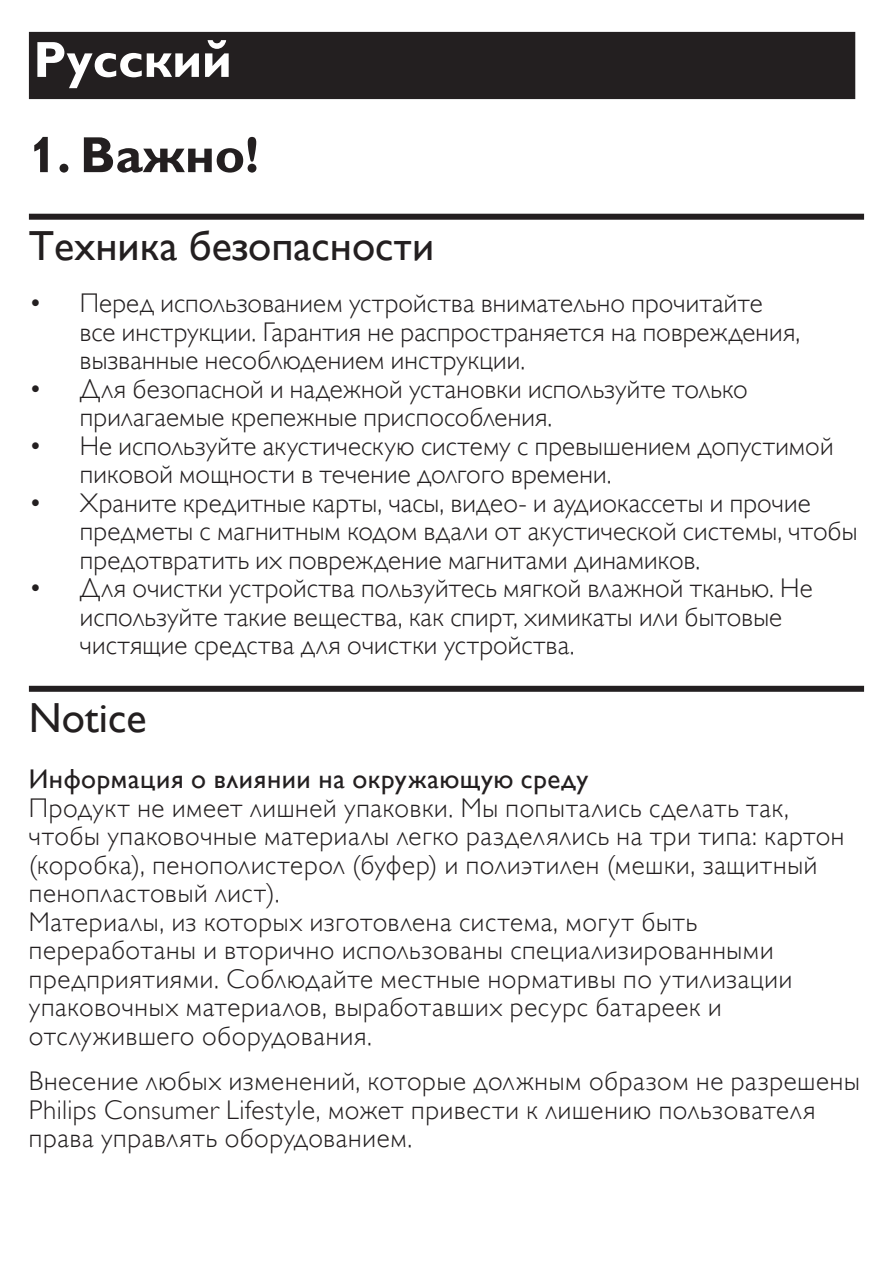
<style>
.page{position:relative;width:893px;height:1263px;background:#fff}
.page>*{position:absolute;margin:0;border:0;box-sizing:border-box;transform-origin:0 0}
.t1{font:700 51px "Gill Sans Alt One WGL";color:#231f20}
.t2{font:700 51px "Gill Sans Alt One WGL";color:#fff}
.t3{font:42px "Gill Sans Alt One WGL";color:#231f20}
.t4{font:27px/28.5px "Gill Sans Alt One WGL Light";letter-spacing:.01em;color:#231f20}
.t5{font:27px "Gill Sans Alt One WGL";letter-spacing:.02em;color:#231f20}
</style>
<div class="page">
<div style="left:30px;top:33px;width:824px;height:65px;background:#231f20"></div>
<div style="left:29px;top:32px;width:826px;height:67px;border:3px solid #231f20"></div>
<div style="left:29px;top:214px;width:835px;height:6px;background:#231f20"></div>
<div style="left:29px;top:686px;width:835px;height:6px;background:#231f20"></div>
<h1 class="t2" style="left:33px;top:25px;width:200px">Русский</h1>
<h1 class="t1" style="left:29px;top:120px;width:231px">1. Важно!</h1>
<h2 class="t3" style="left:29px;top:217px;width:407px">Техника безопасности</h2>
<p class="t4" style="left:80px;top:289px;width:722px;text-indent:-51px">• Перед использованием устройства внимательно прочитайте все инструкции. Гарантия не распространяется на повреждения, вызванные несоблюдением инструкции.</p>
<p class="t4" style="left:80px;top:374px;width:669px;text-indent:-51px">• Для безопасной и надежной установки используйте только прилагаемые крепежные приспособления.</p>
<p class="t4" style="left:80px;top:431px;width:755px;text-indent:-51px">• Не используйте акустическую систему с превышением допустимой пиковой мощности в течение долгого времени.</p>
<p class="t4" style="left:80px;top:488px;width:779px;text-indent:-51px">• Храните кредитные карты, часы, видео- и аудиокассеты и прочие предметы с магнитным кодом вдали от акустической системы, чтобы предотвратить их повреждение магнитами динамиков.</p>
<p class="t4" style="left:80px;top:574px;width:734px;text-indent:-51px">• Для очистки устройства пользуйтесь мягкой влажной тканью. Не используйте такие вещества, как спирт, химикаты или бытовые чистящие средства для очистки устройства.</p>
<h2 class="t3" style="left:29px;top:689px;width:119px">Notice</h2>
<p class="t5" style="left:29px;top:760px;width:561px">Информация о влиянии на окружающую среду</p>
<p class="t4" style="left:29px;top:793px;width:817px">Продукт не имеет лишней упаковки. Мы попытались сделать так, чтобы упаковочные материалы легко разделялись на три типа: картон (коробка), пенополистерол (буфер) и полиэтилен (мешки, защитный пенопластовый лист).<br>Материалы, из которых изготовлена система, могут быть переработаны и вторично использованы специализированными предприятиями. Соблюдайте местные нормативы по утилизации упаковочных материалов, выработавших ресурс батареек и отслужившего оборудования.</p>
<p class="t4" style="left:29px;top:1067px;width:832px">Внесение любых изменений, которые должным образом не разрешены<br>Philips Consumer Lifestyle, может привести к лишению пользователя права управлять оборудованием.</p>
</div>
